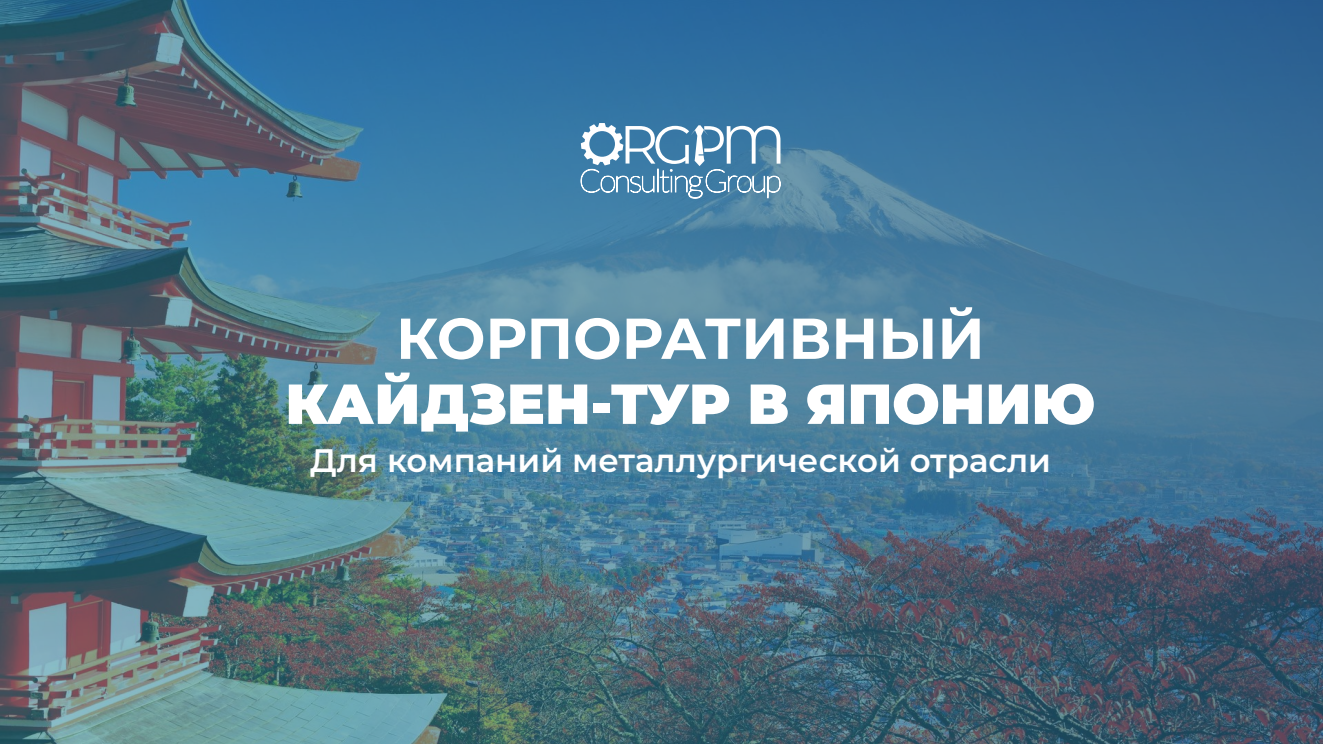
<style>
.page{position:relative;width:1323px;height:744px;background:#fff}
.page>*{position:absolute;margin:0;border:0;box-sizing:border-box;transform-origin:0 0}
.t1{font:700 57.5px "Montserrat";color:#fff}
.t2{font:900 56.25px "Montserrat";color:#fff}
.t3{font:600 32.5px "Montserrat";color:#fff}
</style>
<div class="page">
<img style="left:0;top:0;width:1322px;height:744px">
<svg style="left:580px;top:123px;width:200px;height:76px"></svg>
<h1 class="t1" style="left:396px;top:297px;width:590px">КОРПОРАТИВНЫЙ</h1>
<h2 class="t2" style="left:286px;top:362px;width:811px">КАЙДЗЕН-ТУР В ЯПОНИЮ</h2>
<p class="t3" style="left:310px;top:437px;width:742px">Для компаний металлургической отрасли</p>
</div>
